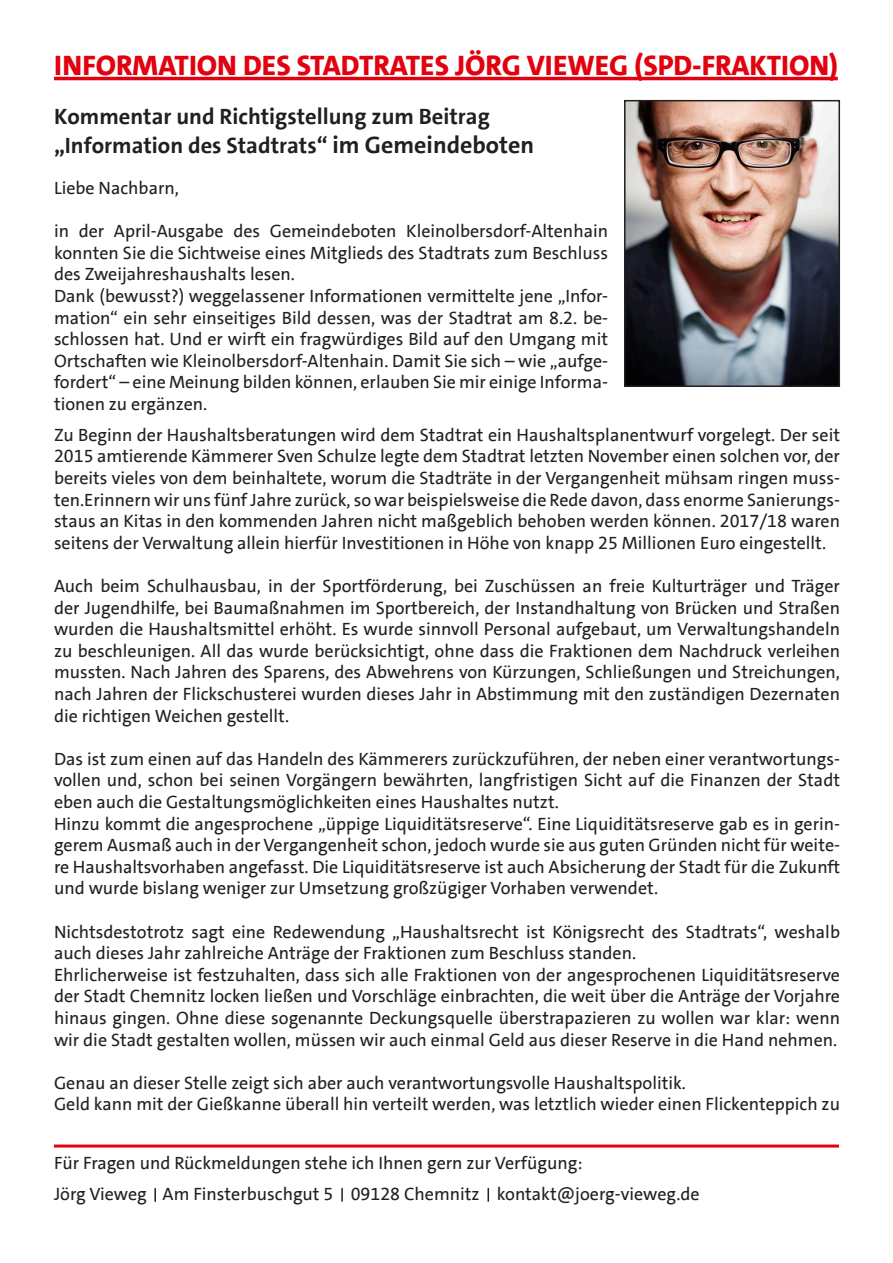
<style>
.page{position:relative;width:893px;height:1263px;background:#fff}
.page>*{position:absolute;margin:0;border:0;box-sizing:border-box;transform-origin:0 0}
.t1{font:800 28.5px "SPD The Sans";color:#e3000f}
.t2{font:700 22.5px "SPD The Sans";color:#231f20}
.t3{font:18px/21.6px "SPD The Sans";color:#231f20;text-align:justify}
.s1{font-size:24px}
</style>
<div class="page">
<hr style="left:54px;top:77px;width:784px;height:3px;background:#e3000f">
<svg style="left:341px;top:1188px;width:2px;height:14px"></svg>
<svg style="left:487px;top:1188px;width:2px;height:14px"></svg>
<img style="left:627px;top:103px;width:210px;height:281px">
<div style="left:624px;top:100px;width:216px;height:287px;border:2px solid #231f20"></div>
<hr style="left:54px;top:1144px;width:785px;height:3px;background:#e3000f">
<svg style="left:154px;top:1188px;width:2px;height:14px"></svg>
<p class="t1" style="left:54px;top:47px;width:785px">INFORMATION DES STADTRATES JÖRG VIEWEG (SPD-FRAKTION)</p>
<p class="t2" style="left:54px;top:102px;width:437px">Kommentar und Richtigstellung zum Beitrag</p>
<p class="t2" style="left:54px;top:131px;width:482px">„Information des Stadtrats“ <span class="s1">im Gemeindeboten</span></p>
<p class="t3" style="left:54px;top:177px;width:126px">Liebe Nachbarn,</p>
<p class="t3" style="left:54px;top:220px;width:556px">in der April-Ausgabe des Gemeindeboten Kleinolbersdorf-Altenhain konnten Sie die Sichtweise eines Mitglieds des Stadtrats zum Beschluss des Zweijahreshaushalts lesen.</p>
<p class="t3" style="left:54px;top:285px;width:556px">Dank (bewusst?) weggelassener Informationen vermittelte jene „Infor&shy;mation“ ein sehr einseitiges Bild dessen, was der Stadtrat am 8.2. be&shy;schlossen hat. Und er wirft ein fragwürdiges Bild auf den Umgang mit Ortschaften wie Kleinolbersdorf-Altenhain. Damit Sie sich – wie „aufge&shy;fordert“ – eine Meinung bilden können, erlauben Sie mir einige Informa&shy;tionen zu ergänzen.</p>
<p class="t3" style="left:54px;top:424px;width:788px">Zu Beginn der Haushaltsberatungen wird dem Stadtrat ein Haushaltsplanentwurf vorgelegt. Der seit 2015 amtierende Kämmerer Sven Schulze legte dem Stadtrat letzten November einen solchen vor, der bereits vieles von dem beinhaltete, worum die Stadträte in der Vergangenheit mühsam ringen muss&shy;ten.Erinnern wir uns fünf Jahre zurück, so war beispielsweise die Rede davon, dass enorme Sanierungs&shy;staus an Kitas in den kommenden Jahren nicht maßgeblich behoben werden können. 2017/18 waren seitens der Verwaltung allein hierfür Investitionen in Höhe von knapp 25 Millionen Euro eingestellt.</p>
<p class="t3" style="left:54px;top:575px;width:787px">Auch beim Schulhausbau, in der Sportförderung, bei Zuschüssen an freie Kulturträger und Träger der Jugendhilfe, bei Baumaßnahmen im Sportbereich, der Instandhaltung von Brücken und Straßen wurden die Haushaltsmittel erhöht. Es wurde sinnvoll Personal aufgebaut, um Verwaltungshandeln zu beschleunigen. All das wurde berücksichtigt, ohne dass die Fraktionen dem Nachdruck verleihen mussten. Nach Jahren des Sparens, des Abwehrens von Kürzungen, Schließungen und Streichungen, nach Jahren der Flickschusterei wurden dieses Jahr in Abstimmung mit den zuständigen Dezernaten die richtigen Weichen gestellt.</p>
<p class="t3" style="left:54px;top:748px;width:788px">Das ist zum einen auf das Handeln des Kämmerers zurückzuführen, der neben einer verantwortungs&shy;vollen und, schon bei seinen Vorgängern bewährten, langfristigen Sicht auf die Finanzen der Stadt eben auch die Gestaltungsmöglichkeiten eines Haushaltes nutzt.</p>
<p class="t3" style="left:54px;top:813px;width:787px">Hinzu kommt die angesprochene „üppige Liquiditätsreserve“. Eine Liquiditätsreserve gab es in gerin&shy;gerem Ausmaß auch in der Vergangenheit schon, jedoch wurde sie aus guten Gründen nicht für weite&shy;re Haushaltsvorhaben angefasst. Die Liquiditätsreserve ist auch Absicherung der Stadt für die Zukunft und wurde bislang weniger zur Umsetzung großzügiger Vorhaben verwendet.</p>
<p class="t3" style="left:54px;top:921px;width:787px">Nichtsdestotrotz sagt eine Redewendung „Haushaltsrecht ist Königsrecht des Stadtrats“, weshalb auch dieses Jahr zahlreiche Anträge der Fraktionen zum Beschluss standen.</p>
<p class="t3" style="left:54px;top:964px;width:788px">Ehrlicherweise ist festzuhalten, dass sich alle Fraktionen von der angesprochenen Liquiditätsreserve der Stadt Chemnitz locken ließen und Vorschläge einbrachten, die weit über die Anträge der Vorjahre hinaus gingen. Ohne diese sogenannte Deckungsquelle überstrapazieren zu wollen war klar: wenn wir die Stadt gestalten wollen, müssen wir auch einmal Geld aus dieser Reserve in die Hand nehmen.</p>
<p class="t3" style="left:54px;top:1072px;width:634px">Genau an dieser Stelle zeigt sich aber auch verantwortungsvolle Haushaltspolitik.</p>
<p class="t3" style="left:54px;top:1094px;width:787px">Geld kann mit der Gießkanne überall hin verteilt werden, was letztlich wieder einen Flickenteppich zu</p>
<p class="t3" style="left:54px;top:1152px;width:530px">Für Fragen und Rückmeldungen stehe ich Ihnen gern zur Verfügung:</p>
<p class="t3" style="left:54px;top:1183px;width:647px">Jörg Vieweg Am Finsterbuschgut 5 09128 Chemnitz kontakt@joerg-vieweg.de</p>
</div>
